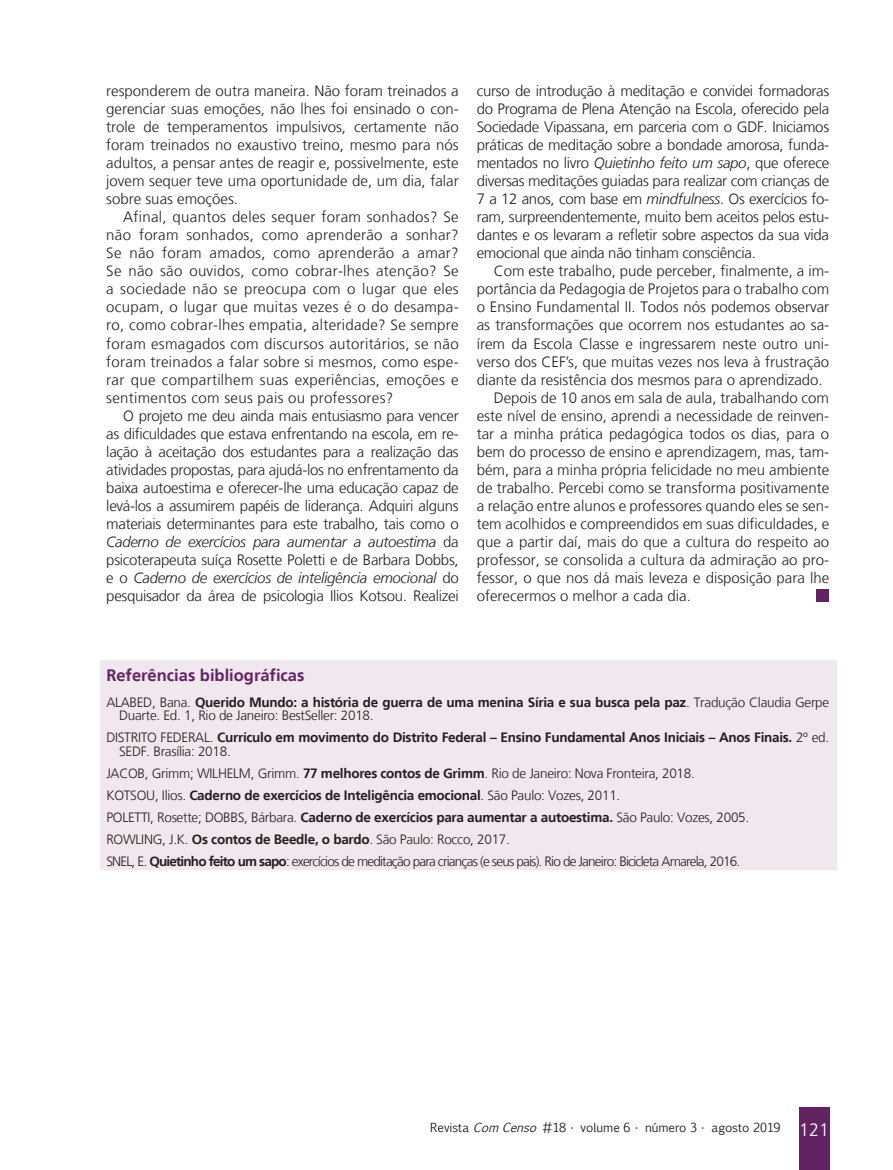
<style>
.page{position:relative;width:893px;height:1170px;background:#fff}
.page>*{position:absolute;margin:0;border:0;box-sizing:border-box;transform-origin:0 0}
.Subtítulo_ROXO_RELAT{font:700 16.5px "Frutiger LT";color:#622362}
.Miolo__10{font:300 15px/18px "Frutiger LT";color:#231f20;text-align:justify}
.Referências__10{font:300 13.5px/13.5px "Frutiger LT";letter-spacing:-.02em;color:#231f20}
.Referências__10-2{font:700 13.5px/13.5px "Frutiger LT";letter-spacing:-.02em;color:#231f20}
.Referências__10-3{font:300 13.5px "Frutiger LT";letter-spacing:-.06em;color:#231f20}
.t1{font:12px "Euphemia CAS";color:#231f20}
.s1{font-style:italic}
.s2{font-weight:700}
.s3{font-weight:300}
.s4{font-family:"Frutiger LT";font-weight:300;font-size:18px;color:#fff}
</style>
<div class="page">
<div style="left:799px;top:1107px;width:30px;height:62px;background:#622362"></div>
<div style="left:816px;top:589px;width:13px;height:13px;background:#622362"></div>
<div style="left:100px;top:660px;width:737px;height:209px;background:#f1e7ee"></div>
<p class="Miolo__10" style="left:106px;top:82px;width:354px">responderem de outra maneira. Não foram treinados a gerenciar suas emoções, não lhes foi ensinado o con&shy;trole de temperamentos impulsivos, certamente não foram treinados no exaustivo treino, mesmo para nós adultos, a pensar antes de reagir e, possivelmente, este jovem sequer teve uma oportunidade de, um dia, falar sobre suas emoções.</p>
<p class="Miolo__10" style="left:106px;top:208px;width:354px;text-indent:17px">Afinal, quantos deles sequer foram sonhados? Se não foram sonhados, como aprenderão a sonhar?<br>Se não foram amados, como aprenderão a amar?<br>Se não são ouvidos, como cobrar-lhes atenção? Se a sociedade não se preocupa com o lugar que eles ocupam, o lugar que muitas vezes é o do desampa&shy;ro, como cobrar-lhes empatia, alteridade? Se sempre foram esmagados com discursos autoritários, se não foram treinados a falar sobre si mesmos, como espe&shy;rar que compartilhem suas experiências, emoções e sentimentos com seus pais ou professores?</p>
<p class="Miolo__10" style="left:106px;top:406px;width:354px;text-indent:17px">O projeto me deu ainda mais entusiasmo para vencer as dificuldades que estava enfrentando na escola, em re&shy;lação à aceitação dos estudantes para a realização das atividades propostas, para ajudá-los no enfrentamento da baixa autoestima e oferecer-lhe uma educação capaz de levá-los a assumirem papéis de liderança. Adquiri alguns materiais determinantes para este trabalho, tais como o <span class="s1">Caderno de exercícios para aumentar a autoestima</span> da psicoterapeuta suíça Rosette Poletti e de Barbara Dobbs, e o <span class="s1">Caderno de exercícios de inteligência emocional</span> do pesquisador da área de psicologia Ilios Kotsou. Realizei</p>
<p class="Miolo__10" style="left:477px;top:82px;width:354px">curso de introdução à meditação e convidei formadoras do Programa de Plena Atenção na Escola, oferecido pela Sociedade Vipassana, em parceria com o GDF. Iniciamos práticas de meditação sobre a bondade amorosa, funda&shy;mentados no livro <span class="s1">Quietinho feito um sapo</span>, que oferece diversas meditações guiadas para realizar com crianças de 7 a 12 anos, com base em <span class="s1">mindfulness</span>. Os exercícios fo&shy;ram, surpreendentemente, muito bem aceitos pelos estu&shy;dantes e os levaram a refletir sobre aspectos da sua vida emocional que ainda não tinham consciência.</p>
<p class="Miolo__10" style="left:477px;top:262px;width:354px;text-indent:17px">Com este trabalho, pude perceber, finalmente, a im&shy;portância da Pedagogia de Projetos para o trabalho com o Ensino Fundamental II. Todos nós podemos observar as transformações que ocorrem nos estudantes ao sa&shy;írem da Escola Classe e ingressarem neste outro uni&shy;verso dos CEF’s, que muitas vezes nos leva à frustração diante da resistência dos mesmos para o aprendizado.</p>
<p class="Miolo__10" style="left:477px;top:388px;width:354px;text-indent:17px">Depois de 10 anos em sala de aula, trabalhando com este nível de ensino, aprendi a necessidade de reinven&shy;tar a minha prática pedagógica todos os dias, para o bem do processo de ensino e aprendizagem, mas, tam&shy;bém, para a minha própria felicidade no meu ambiente de trabalho. Percebi como se transforma positivamente a relação entre alunos e professores quando eles se sen&shy;tem acolhidos e compreendidos em suas dificuldades, e que a partir daí, mais do que a cultura do respeito ao professor, se consolida a cultura da admiração ao pro&shy;fessor, o que nos dá mais leveza e disposição para lhe oferecermos o melhor a cada dia.</p>
<p class="Subtítulo_ROXO_RELAT" style="left:106px;top:666px;width:200px">Referências bibliográficas</p>
<p class="Referências__10" style="left:119px;top:695px;width:712px;text-indent:-13px">ALABED, Bana. <span class="s2">Querido Mundo: a história de guerra de uma menina Síria e sua busca pela paz</span>. Tradução Claudia Gerpe<br>Duarte. Ed. 1, Rio de Janeiro: BestSeller: 2018.</p>
<p class="Referências__10-2" style="left:119px;top:730px;width:712px;text-indent:-13px"><span class="s3">DISTRITO FEDERAL.</span> Currículo em movimento do Distrito Federal – Ensino Fundamental Anos Iniciais – Anos Finais. <span class="s3">2º ed.<br>SEDF. Brasília: 2018.</span></p>
<p class="Referências__10" style="left:106px;top:766px;width:590px">JACOB, Grimm; WILHELM, Grimm. <span class="s2">77 melhores contos de Grimm</span>. Rio de Janeiro: Nova Fronteira, 2018.</p>
<p class="Referências__10-2" style="left:106px;top:788px;width:515px"><span class="s3">KOTSOU, Ilios.</span> Caderno de exercícios de Inteligência emocional<span class="s3">. São Paulo: Vozes, 2011.</span></p>
<p class="Referências__10" style="left:106px;top:810px;width:644px">POLETTI, Rosette; DOBBS, Bárbara. <span class="s2">Caderno de exercícios para aumentar a autoestima.</span> São Paulo: Vozes, 2005.</p>
<p class="Referências__10" style="left:106px;top:832px;width:405px">ROWLING, J.K. <span class="s2">Os contos de Beedle, o bardo</span>. São Paulo: Rocco, 2017.</p>
<p class="Referências__10-3" style="left:106px;top:853px;width:635px">SNEL, E. <span class="s2">Quietinho feito um sapo</span>: exercícios de meditação para crianças (e seus pais). Rio de Janeiro: Bicicleta Amarela, 2016.</p>
<p class="t1" style="left:430px;top:1119px;width:400px">Revista <span class="s1">ComCenso</span> #18 • volume 6 • número 3 • agosto 2019 <span class="s4">121</span></p>
</div>
